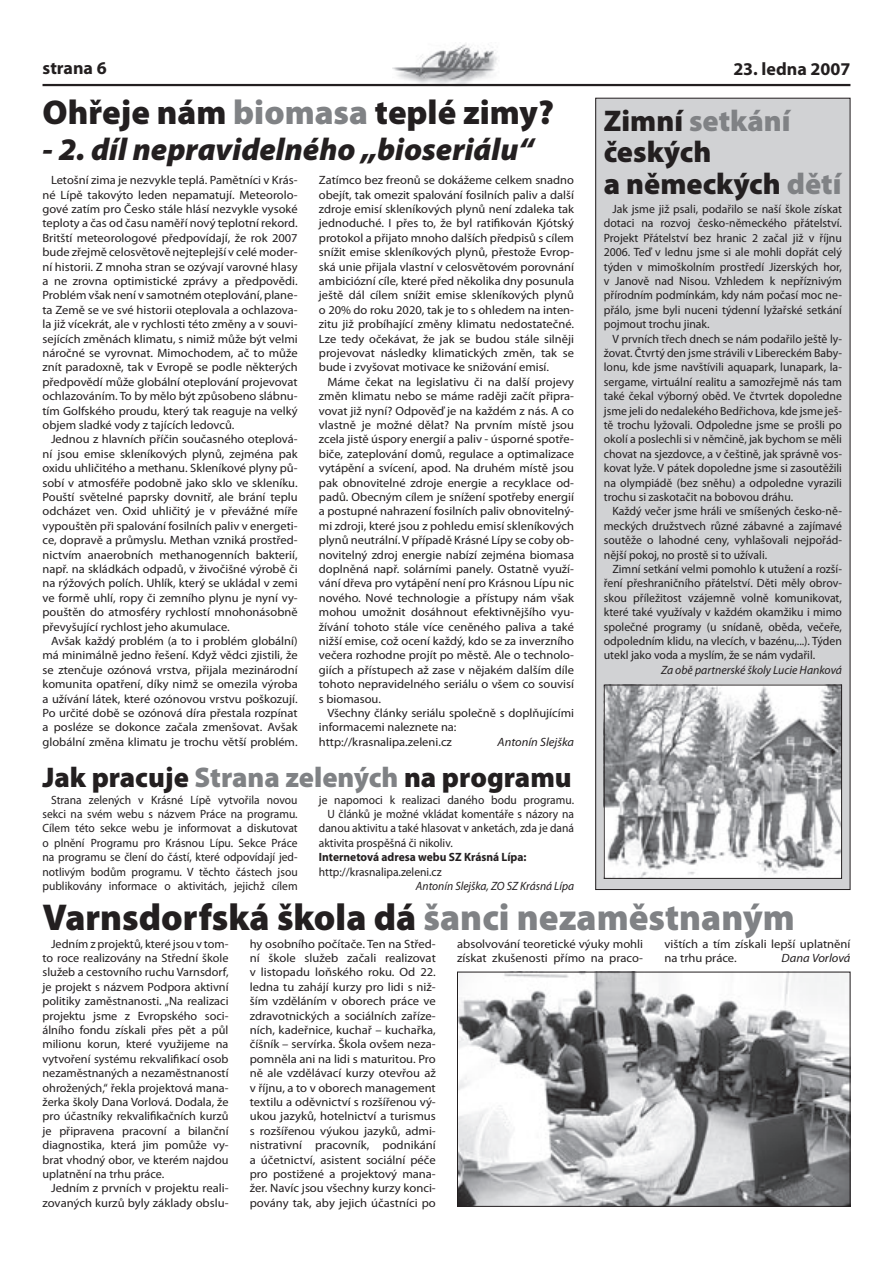
<style>
.page{position:relative;width:893px;height:1263px;background:#fff}
.page>*{position:absolute;margin:0;border:0;box-sizing:border-box;transform-origin:0 0}
.t1{font:900 37.5px "Myriad Pro";color:#231f20}
.t2{font:900 34.5px "Myriad Pro";color:#231f20}
.t3{font:italic 900 31.5px "Myriad Pro";color:#231f20}
.t4{font:900 30px/31.5px "Myriad Pro";color:#231f20}
.t5{font:900 28.5px "Myriad Pro";color:#231f20}
.t6{font:700 18px "Myriad Pro";color:#231f20}
.t7{font:12px/14.4px "Myriad Pro";color:#231f20;text-align:justify;scale:1.04 1}
.t8{font:12px/14.4px "Myriad Pro";color:#231f20;text-align:justify}
.t9{font:12px/14.4px "Myriad Pro";color:#231f20;scale:1.05 1}
.t10{font:12px/14.4px "Myriad Pro";color:#231f20;text-align:justify;scale:.96 1}
.t11{font:700 12px "Myriad Pro";color:#231f20;scale:.96 1}
.t12{font:italic 12px "Myriad Pro";color:#231f20}
.t13{font:italic 12px "Myriad Pro";color:#231f20;scale:.96 1}
.t14{font:italic 12px "Myriad Pro";color:#231f20;scale:1.04 1}
.t15{font:italic 12px "Myriad Pro";color:#231f20;scale:1.05 1}
.s1{color:#808285}
</style>
<div class="page">
<img style="left:392px;top:43px;width:109px;height:41px">
<hr style="left:43px;top:84px;width:807px;height:2px;background:#231f20">
<div style="left:596px;top:98px;width:254px;height:791px;background:#d1d2d4"></div>
<div style="left:595px;top:98px;width:255px;height:792px;border:1px solid #231f20"></div>
<img style="left:459px;top:974px;width:389px;height:231px">
<div style="left:457px;top:972px;width:393px;height:235px;border:1px solid #231f20"></div>
<img style="left:606px;top:687px;width:234px;height:190px">
<div style="left:604px;top:685px;width:238px;height:194px;border:1px solid #231f20"></div>
<h3 class="t6" style="left:43px;top:58px;width:66px">strana 6</h3>
<h3 class="t6" style="left:733px;top:59px;width:119px">23. ledna 2007</h3>
<h2 class="t2" style="left:43px;top:92px;width:513px">Ohřeje nám <span class="s1">biomasa</span> teplé zimy?</h2>
<h3 class="t3" style="left:43px;top:131px;width:493px">- 2. díl nepravidelného „bioseriálu“</h3>
<p class="t7" style="left:43px;top:173px;width:247px;text-indent:9px">Letošní zima je nezvykle teplá. Pamětníci v Krás&shy;né Lípě takovýto leden nepamatují. Meteorolo&shy;gové zatím pro Česko stále hlásí nezvykle vysoké teploty a čas od času naměří nový teplotní rekord.<br>Britští meteorologové předpovídají, že rok 2007 bude zřejmě celosvětově nejteplejší v celé moder&shy;ní historii. Z mnoha stran se ozývají varovné hlasy a ne zrovna optimistické zprávy a předpovědi.<br>Problém však není v samotném oteplování, plane&shy;ta Země se ve své historii oteplovala a ochlazova&shy;la již vícekrát, ale v rychlosti této změny a v souvi&shy;sejících změnách klimatu, s nimiž může být velmi náročné se vyrovnat. Mimochodem, ač to může znít paradoxně, tak v Evropě se podle některých předpovědí může globální oteplování projevovat ochlazováním. To by mělo být způsobeno slábnu&shy;tím Golfského proudu, který tak reaguje na velký objem sladké vody z tajících ledovců.</p>
<p class="t7" style="left:43px;top:432px;width:247px;text-indent:9px">Jednou z hlavních příčin současného oteplová&shy;ní jsou emise skleníkových plynů, zejména pak oxidu uhličitého a methanu. Skleníkové plyny pů&shy;sobí v atmosféře podobně jako sklo ve skleníku.<br>Pouští světelné paprsky dovnitř, ale brání teplu odcházet ven. Oxid uhličitý je v převážné míře vypouštěn při spalování fosilních paliv v energeti&shy;ce, dopravě a průmyslu. Methan vzniká prostřed&shy;nictvím anaerobních methanogenních bakterií, např. na skládkách odpadů, v živočišné výrobě či na rýžových polích. Uhlík, který se ukládal v zemi ve formě uhlí, ropy či zemního plynu je nyní vy&shy;pouštěn do atmosféry rychlostí mnohonásobně převyšující rychlost jeho akumulace.</p>
<p class="t7" style="left:43px;top:634px;width:247px;text-indent:9px">Avšak každý problém (a to i problém globální) má minimálně jedno řešení. Když vědci zjistili, že se ztenčuje ozónová vrstva, přijala mezinárodní komunita opatření, díky nimž se omezila výroba a užívání látek, které ozónovou vrstvu poškozují.<br>Po určité době se ozónová díra přestala rozpínat a posléze se dokonce začala zmenšovat. Avšak globální změna klimatu je trochu větší problém.</p>
<h3 class="t4" style="left:604px;top:105px;width:239px">Zimní <span class="s1">setkání </span>českých<br>a německých <span class="s1">dětí</span></h3>
<p class="t7" style="left:319px;top:173px;width:247px">Zatímco bez freonů se dokážeme celkem snadno obejít, tak omezit spalování fosilních paliv a další zdroje emisí skleníkových plynů není zdaleka tak jednoduché. I přes to, že byl ratifikován Kjótský protokol a přijato mnoho dalších předpisů s cílem snížit emise skleníkových plynů, přestože Evrop&shy;ská unie přijala vlastní v celosvětovém porovnání ambiciózní cíle, které před několika dny posunula ještě dál cílem snížit emise skleníkových plynů o 20% do roku 2020, tak je to s ohledem na inten&shy;zitu již probíhající změny klimatu nedostatečné.<br>Lze tedy očekávat, že jak se budou stále silněji projevovat následky klimatických změn, tak se bude i zvyšovat motivace ke snižování emisí.</p>
<p class="t7" style="left:319px;top:375px;width:247px;text-indent:9px">Máme čekat na legislativu či na další projevy změn klimatu nebo se máme raději začít připra&shy;vovat již nyní? Odpověď je na každém z nás. A co vlastně je možné dělat? Na prvním místě jsou zcela jistě úspory energií a paliv - úsporné spotře&shy;biče, zateplování domů, regulace a optimalizace vytápění a svícení, apod. Na druhém místě jsou pak obnovitelné zdroje energie a recyklace od&shy;padů. Obecným cílem je snížení spotřeby energií a postupné nahrazení fosilních paliv obnovitelný&shy;mi zdroji, které jsou z pohledu emisí skleníkových plynů neutrální. V případě Krásné Lípy se coby ob&shy;novitelný zdroj energie nabízí zejména biomasa doplněná např. solárními panely. Ostatně využí&shy;vání dřeva pro vytápění není pro Krásnou Lípu nic nového. Nové technologie a přístupy nám však mohou umožnit dosáhnout efektivnějšího vyu&shy;žívání tohoto stále více ceněného paliva a také nižší emise, což ocení každý, kdo se za inverzního večera rozhodne projít po městě. Ale o technolo&shy;giích a přístupech až zase v nějakém dalším díle tohoto nepravidelného seriálu o všem co souvisí s biomasou.</p>
<p class="t7" style="left:319px;top:706px;width:247px;text-align:left;text-indent:9px">Všechny články seriálu společně s doplňujícími informacemi naleznete na: http://krasnalipa.zeleni.cz</p>
<p class="t8" style="left:604px;top:202px;width:240px;text-indent:9px">Jak jsme již psali, podařilo se naší škole získat dotaci na rozvoj česko-německého přátelství.<br>Projekt Přátelství bez hranic 2 začal již v říjnu 2006. Teď v lednu jsme si ale mohli dopřát celý týden v mimoškolním prostředí Jizerských hor, v Janově nad Nisou. Vzhledem k nepříznivým přírodním podmínkám, kdy nám počasí moc ne&shy;přálo, jsme byli nuceni týdenní lyžařské setkání pojmout trochu jinak.</p>
<p class="t8" style="left:604px;top:332px;width:240px;text-indent:9px">V prvních třech dnech se nám podařilo ještě ly&shy;žovat. Čtvrtý den jsme strávili v Libereckém Baby&shy;lonu, kde jsme navštívili aquapark, lunapark, la&shy;sergame, virtuální realitu a samozřejmě nás tam také čekal výborný oběd. Ve čtvrtek dopoledne jsme jeli do nedalekého Bedřichova, kde jsme ješ&shy;tě trochu lyžovali. Odpoledne jsme se prošli po okolí a poslechli si v němčině, jak bychom se měli chovat na sjezdovce, a v češtině, jak správně vos&shy;kovat lyže. V pátek dopoledne jsme si zasoutěžili na olympiádě (bez sněhu) a odpoledne vyrazili trochu si zaskotačit na bobovou dráhu.</p>
<p class="t8" style="left:604px;top:504px;width:240px;text-indent:9px">Každý večer jsme hráli ve smíšených česko-ně&shy;meckých družstvech různé zábavné a zajímavé soutěže o lahodné ceny, vyhlašovali nejpořád&shy;nější pokoj, no prostě si to užívali.</p>
<p class="t8" style="left:604px;top:562px;width:240px;text-indent:9px">Zimní setkání velmi pomohlo k utužení a rozší&shy;ření přeshraničního přátelství. Děti měly obrov&shy;skou příležitost vzájemně volně komunikovat, které také využívaly v každém okamžiku i mimo společné programy (u snídaně, oběda, večeře, odpoledním klidu, na vlecích, v bazénu,...). Týden utekl jako voda a myslím, že se nám vydařil.</p>
<p class="t12" style="left:661px;top:663px;width:182px">Za obě partnerské školy Lucie Hanková</p>
<p class="t14" style="left:498px;top:735px;width:75px">Antonín Slejška</p>
<h3 class="t5" style="left:43px;top:761px;width:531px">Jak pracuje <span class="s1">Strana zelených</span> na programu</h3>
<p class="t10" style="left:43px;top:792px;width:267px;text-indent:9px">Strana zelených v Krásné Lípě vytvořila novou sekci na svém webu s názvem Práce na programu.<br>Cílem této sekce webu je informovat a diskutovat o plnění Programu pro Krásnou Lípu. Sekce Práce na programu se člení do částí, které odpovídají jed&shy;notlivým bodům programu. V těchto částech jsou publikovány informace o aktivitách, jejichž cílem</p>
<p class="t10" style="left:319px;top:792px;width:267px">je napomoci k realizaci daného bodu programu.</p>
<p class="t10" style="left:327px;top:807px;width:258px">U článků je možné vkládat komentáře s názory na</p>
<p class="t10" style="left:319px;top:821px;width:267px">danou aktivitu a také hlasovat v anketách, zda je daná</p>
<p class="t10" style="left:319px;top:836px;width:141px">aktivita prospěšná či nikoliv.</p>
<p class="t11" style="left:319px;top:850px;width:218px">Internetová adresa webu SZ Krásná Lípa:</p>
<p class="t10" style="left:319px;top:864px;width:129px">http://krasnalipa.zeleni.cz</p>
<p class="t13" style="left:416px;top:879px;width:166px">Antonín Slejška, ZO SZ Krásná Lípa</p>
<h1 class="t1" style="left:43px;top:896px;width:754px">Varnsdorfská škola dá <span class="s1">šanci nezaměstnaným</span></h1>
<p class="t8" style="left:43px;top:936px;width:188px;text-indent:9px">Jedním z projektů, které jsou v tom&shy;to roce realizovány na Střední škole služeb a cestovního ruchu Varnsdorf, je projekt s názvem Podpora aktivní politiky zaměstnanosti. „Na realizaci projektu jsme z Evropského soci&shy;álního fondu získali přes pět a půl milionu korun, které využijeme na vytvoření systému rekvalifikací osob nezaměstnaných a nezaměstnaností ohrožených,“ řekla projektová mana&shy;žerka školy Dana Vorlová. Dodala, že pro účastníky rekvalifikačních kurzů je připravena pracovní a bilanční diagnostika, která jim pomůže vy&shy;brat vhodný obor, ve kterém najdou uplatnění na trhu práce.</p>
<p class="t9" style="left:43px;top:1181px;width:179px;text-align:right">Jedním z prvních v projektu reali&shy;zovaných kurzů byly základy obslu-</p>
<p class="t9" style="left:250px;top:936px;width:179px;text-align:justify">hy osobního počítače. Ten na Střed&shy;ní škole služeb začali realizovat v listopadu loňského roku. Od 22. ledna tu zahájí kurzy pro lidi s niž&shy;ším vzděláním v oborech práce ve zdravotnických a sociálních zaříze&shy;ních, kadeřnice, kuchař – kuchařka, číšník – servírka. Škola ovšem neza&shy;pomněla ani na lidi s maturitou. Pro ně ale vzdělávací kurzy otevřou až v říjnu, a to v oborech management textilu a oděvnictví s rozšířenou vý&shy;ukou jazyků, hotelnictví a turismus s rozšířenou výukou jazyků, admi&shy;nistrativní pracovník, podnikání a účetnictví, asistent sociální péče pro postižené a projektový mana&shy;žer. Navíc jsou všechny kurzy konci&shy;povány tak, aby jejich účastníci po</p>
<p class="t9" style="left:457px;top:936px;width:179px">absolvování teoretické výuky mohli získat zkušenosti přímo na praco-</p>
<p class="t9" style="left:664px;top:936px;width:179px">vištích a tím získali lepší uplatnění na trhu práce.</p>
<p class="t15" style="left:781px;top:951px;width:67px">Dana Vorlová</p>
</div>
